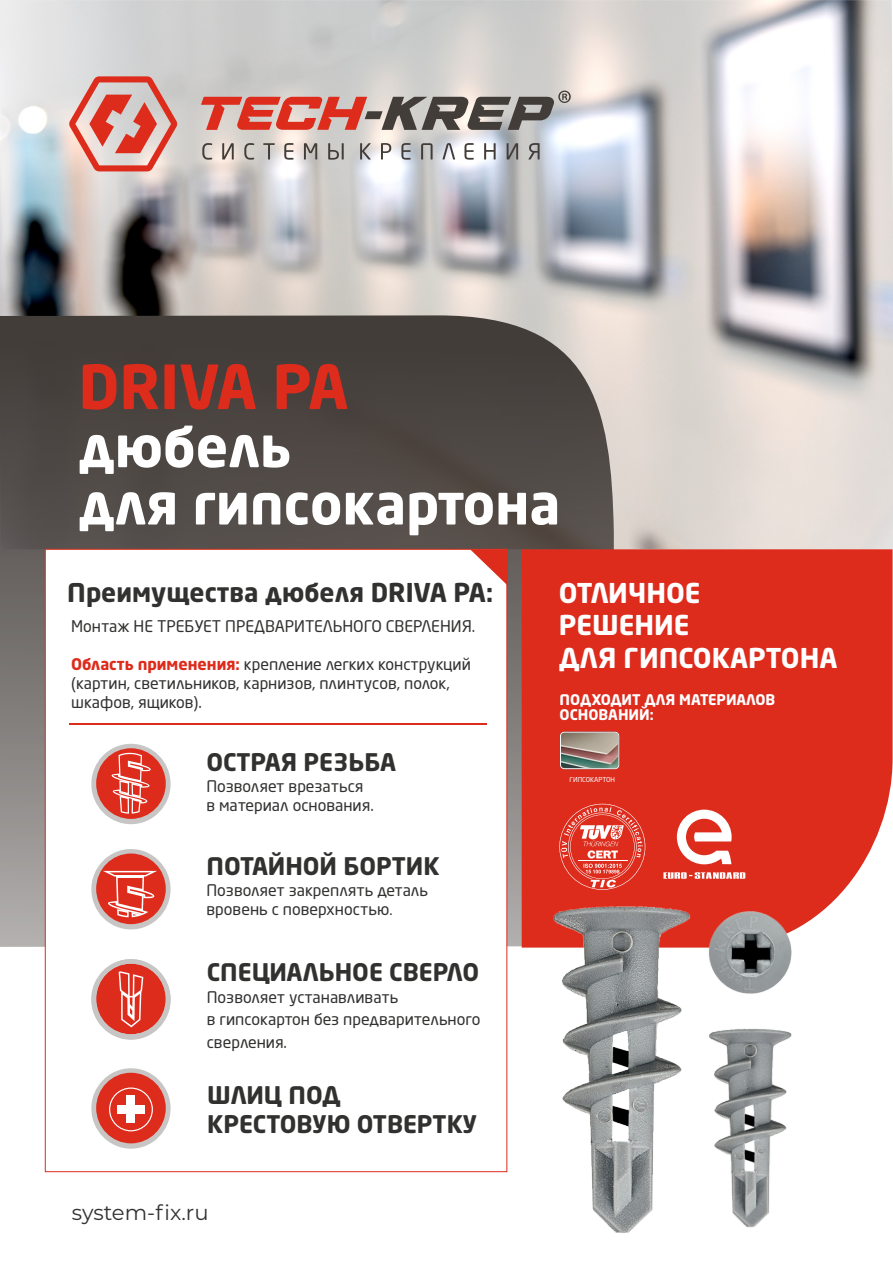
<style>
.page{position:relative;width:893px;height:1263px;background:#fff}
.page>*{position:absolute;margin:0;border:0;box-sizing:border-box;transform-origin:0 0}
.t1{font:700 60px "Neo Sans Pro";color:#dd2b1c}
.t2{font:700 55.35px/57.3px "Neo Sans Pro";color:#fff}
.t3{font:700 27px/32.1px "Neo Sans Pro";color:#fff}
.t4{font:700 25.65px "Neo Sans Pro";color:#313130}
.t5{font:700 24px/29.4px "Neo Sans Pro";color:#313130}
.t6{font:21.15px "Montserrat";letter-spacing:-.005em;color:#313130}
.t7{font:15.9px/19px "Neo Sans Pro";color:#313130}
.t8{font:700 14.55px/15.1px "Neo Sans Pro";color:#fff}
.t9{font:6.75px "Neo Sans Pro";color:#fff}
.s1{font-weight:700;color:#dd2b1c}
.s2{font-family:"Calibri";font-size:15px}
</style>
<div class="page">
<img style="left:0;top:0;width:893px;height:549px">
<svg style="left:0;top:315px;width:614px;height:632px;background:#5a5350"></svg>
<div style="left:522px;top:549px;width:371px;height:398px;background:#dd2b1c"></div>
<svg style="left:44px;top:548px;width:464px;height:624px"></svg>
<svg style="left:470px;top:549px;width:37px;height:36px"></svg>
<hr style="left:70px;top:723px;width:417px;height:2px;background:#dd2b1c">
<img style="left:560px;top:732px;width:59px;height:37px;border-radius:4px">
<div style="left:560px;top:732px;width:59px;height:37px;border:1px solid #fff;border-radius:4px"></div>
<svg style="left:69px;top:76px;width:108px;height:95px;background:#dd9a93"></svg>
<svg style="left:201px;top:91px;width:370px;height:39px;background:#b28983"></svg>
<svg style="left:202px;top:143px;width:338px;height:17px;background:#bdbab8"></svg>
<svg style="left:677px;top:810px;width:55px;height:54px"></svg>
<svg style="left:663px;top:872px;width:82px;height:7px"></svg>
<svg style="left:559px;top:804px;width:86px;height:86px;background:#e35346"></svg>
<svg style="left:91px;top:744px;width:80px;height:80px"></svg>
<svg style="left:91px;top:849px;width:80px;height:80px"></svg>
<svg style="left:91px;top:959px;width:80px;height:80px"></svg>
<svg style="left:91px;top:1068px;width:80px;height:81px"></svg>
<img style="left:708px;top:911px;width:84px;height:317px">
<img style="left:553px;top:905px;width:137px;height:328px">
<h1 class="t1" style="left:79px;top:363px;width:271px">DRIVA PA</h1>
<h2 class="t2" style="left:79px;top:424px;width:483px">дюбель<br>для гипсокартона</h2>
<h3 class="t4" style="left:67px;top:583px;width:427px">Преимущества дюбеля DRIVA PA:</h3>
<p class="t7" style="left:71px;top:618px;width:405px">Монтаж НЕ ТРЕБУЕТ ПРЕДВАРИТЕЛЬНОГО СВЕРЛЕНИЯ.</p>
<p class="t7" style="left:71px;top:656px;width:401px"><span class="s1">Область применения:</span> крепление легких конструкций (картин, светильников, карнизов, плинтусов, полок, шкафов, ящиков).</p>
<h3 class="t5" style="left:206px;top:750px;width:191px">ОСТРАЯ РЕЗЬБА</h3>
<p class="t7" style="left:206px;top:778px;width:169px">Позволяет врезаться в материал основания.</p>
<h3 class="t5" style="left:206px;top:854px;width:235px">ПОТАЙНОЙ БОРТИК</h3>
<p class="t7" style="left:206px;top:882px;width:223px">Позволяет закреплять деталь вровень с поверхностью<span class="s2">.</span></p>
<h3 class="t5" style="left:207px;top:960px;width:274px">СПЕЦИАЛЬНОЕ СВЕРЛО</h3>
<p class="t7" style="left:207px;top:988px;width:275px;line-height:22px">Позволяет устанавливать<br>в гипсокартон без предварительного сверления.</p>
<h3 class="t5" style="left:207px;top:1083px;width:271px">ШЛИЦ ПОД<br>КРЕСТОВУЮ ОТВЕРТКУ</h3>
<h3 class="t6" style="left:72px;top:1199px;width:138px">system-fix.ru</h3>
<h3 class="t3" style="left:559px;top:580px;width:280px">ОТЛИЧНОЕ<br>РЕШЕНИЕ<br>ДЛЯ ГИПСОКАРТОНА</h3>
<p class="t8" style="left:560px;top:693px;width:217px">ПОДХОДИТ ДЛЯ МАТЕРИАЛОВ<br>ОСНОВАНИЙ:</p>
<p class="t9" style="left:570px;top:776px;width:47px">ГИПСОКАРТОН</p>
</div>
